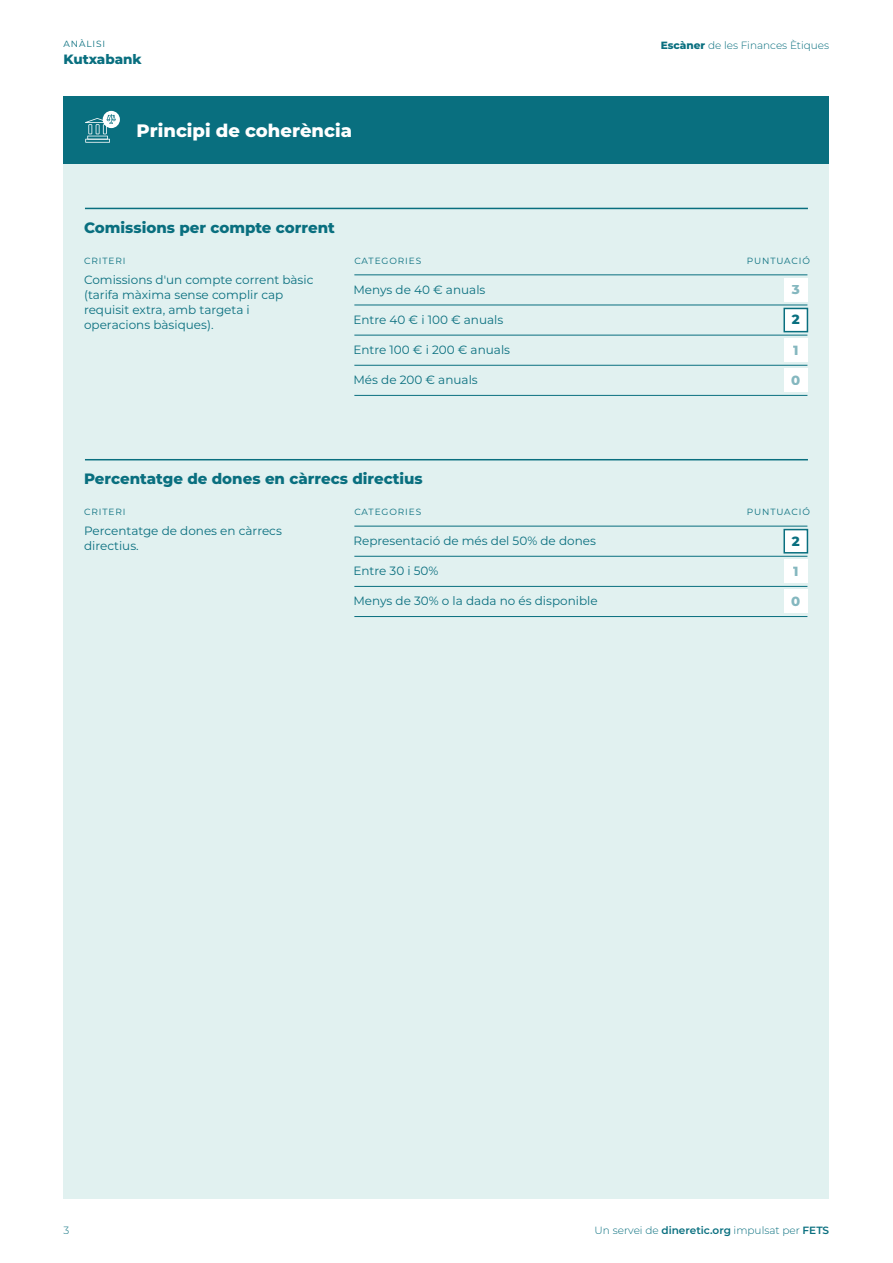
<style>
.page{position:relative;width:893px;height:1263px;background:#fff}
.page>*{position:absolute;margin:0;border:0;box-sizing:border-box;transform-origin:0 0}
.t1{font:800 18px "Montserrat";color:#fff}
.t2{font:800 15px "Montserrat";color:#096f7f}
.t3{font:800 13.5px "Montserrat";color:#096f7f}
.t4{font:800 13.35px "Montserrat";color:#096f7f}
.t5{font:12px/15px "Montserrat";color:#096f7f}
.t6{font:300 10.5px "Montserrat";color:#096f7f}
.t7{font:9px "Montserrat";letter-spacing:.1em;color:#096f7f}
.s1{font-weight:800}
.s2{font-weight:600}
</style>
<div class="page">
<div style="left:63px;top:96px;width:766px;height:1103px;background:#e1f1f0"></div>
<div style="left:63px;top:97px;width:766px;height:67px;background:#096f7f"></div>
<hr style="left:85px;top:208px;width:723px;height:1px;background:#096f7f">
<hr style="left:354px;top:275px;width:453px;height:1px;background:#096f7f">
<hr style="left:354px;top:305px;width:453px;height:1px;background:#096f7f">
<hr style="left:354px;top:335px;width:453px;height:1px;background:#096f7f">
<hr style="left:354px;top:365px;width:453px;height:1px;background:#096f7f">
<hr style="left:354px;top:395px;width:453px;height:1px;background:#096f7f">
<div style="left:784px;top:369px;width:23px;height:23px;background:#fff"></div>
<div style="left:783px;top:308px;width:25px;height:24px;background:#fff;border:2px solid #096f7f"></div>
<div style="left:784px;top:339px;width:23px;height:23px;background:#fff"></div>
<div style="left:784px;top:278px;width:23px;height:23px;background:#fff"></div>
<hr style="left:85px;top:459px;width:723px;height:1px;background:#096f7f">
<hr style="left:354px;top:526px;width:453px;height:1px;background:#096f7f">
<hr style="left:354px;top:556px;width:453px;height:1px;background:#096f7f">
<hr style="left:354px;top:586px;width:453px;height:1px;background:#096f7f">
<hr style="left:354px;top:616px;width:453px;height:1px;background:#096f7f">
<div style="left:784px;top:560px;width:23px;height:23px;background:#fff"></div>
<div style="left:784px;top:590px;width:23px;height:23px;background:#fff"></div>
<div style="left:783px;top:529px;width:25px;height:24px;background:#fff;border:2px solid #096f7f"></div>
<svg style="left:85px;top:139px;width:25px;height:4px"></svg>
<svg style="left:87px;top:136px;width:21px;height:4px"></svg>
<div style="left:103px;top:111px;width:17px;height:17px;background:#fff;border-radius:50%"></div>
<svg style="left:85px;top:114px;width:31px;height:20px"></svg>
<p class="t7" style="left:63px;top:38px;width:43px">ANÀLISI</p>
<p class="t3" style="left:63px;top:50px;width:80px">Kutxabank</p>
<h1 class="t1" style="left:137px;top:118px;width:217px">Principi de coherència</h1>
<p class="t6" style="left:661px;top:38px;width:170px"><span class="s1">Escàner</span> de les Finances Ètiques</p>
<p class="t2" style="left:84px;top:217px;width:252px">Comissions per compte corrent</p>
<p class="t5" style="left:84px;top:271px;width:231px">Comissions d'un compte corrent bàsic (tarifa màxima sense complir cap requisit extra, amb targeta i operacions bàsiques).</p>
<p class="t5" style="left:353px;top:282px;width:133px">Menys de 40 € anuals</p>
<p class="t7" style="left:84px;top:255px;width:43px">CRITERI</p>
<p class="t7" style="left:354px;top:255px;width:68px">CATEGORIES</p>
<p class="t7" style="left:747px;top:255px;width:65px">PUNTUACIÓ</p>
<p class="t4" style="left:792px;top:280px;width:10px">3</p>
<p class="t4" style="left:792px;top:310px;width:9px">2</p>
<p class="t4" style="left:793px;top:340px;width:7px">1</p>
<p class="t5" style="left:353px;top:312px;width:151px">Entre 40 € i 100 € anuals</p>
<p class="t5" style="left:353px;top:342px;width:158px">Entre 100 € i 200 € anuals</p>
<p class="t5" style="left:353px;top:372px;width:126px">Més de 200 € anuals</p>
<p class="t4" style="left:791px;top:370px;width:11px">0</p>
<p class="t2" style="left:84px;top:468px;width:340px">Percentatge de dones en càrrecs directius</p>
<p class="t5" style="left:84px;top:523px;width:199px">Percentatge de dones en càrrecs directius.</p>
<p class="t5" style="left:353px;top:533px;width:244px">Representació de més del 50% de dones</p>
<p class="t5" style="left:353px;top:563px;width:86px">Entre 30 i 50%</p>
<p class="t5" style="left:353px;top:593px;width:246px">Menys de 30% o la dada no és disponible</p>
<p class="t7" style="left:84px;top:506px;width:43px">CRITERI</p>
<p class="t7" style="left:354px;top:506px;width:68px">CATEGORIES</p>
<p class="t7" style="left:747px;top:506px;width:65px">PUNTUACIÓ</p>
<p class="t4" style="left:792px;top:531px;width:9px">2</p>
<p class="t4" style="left:793px;top:561px;width:7px">1</p>
<p class="t4" style="left:791px;top:591px;width:11px">0</p>
<p class="t6" style="left:63px;top:1223px;width:7px">3</p>
<p class="t6" style="left:595px;top:1223px;width:236px">Un servei de <span class="s2">dineretic.org</span> impulsat per <span class="s2">FETS</span></p>
</div>
